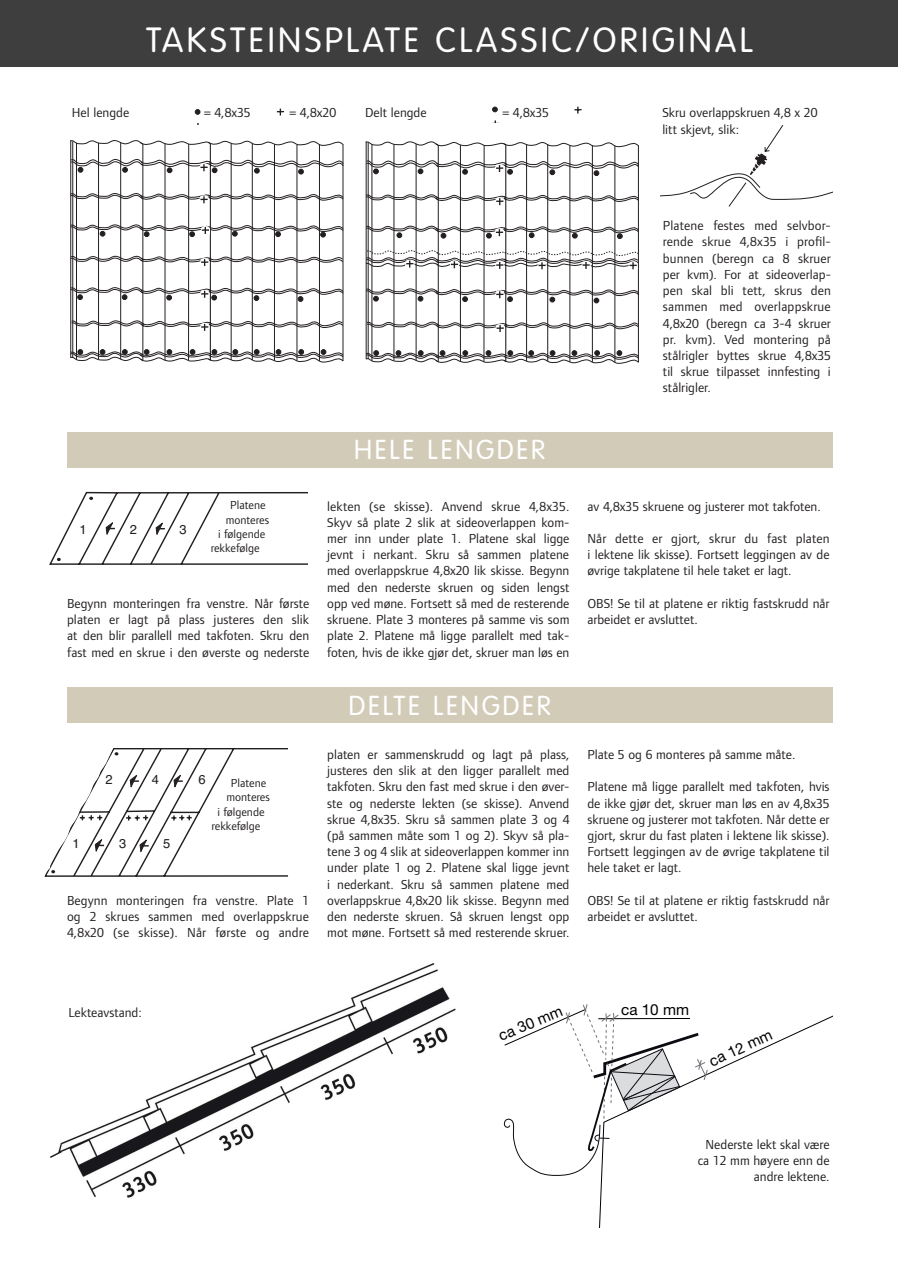
<style>
.page{position:relative;width:898px;height:1268px;background:#fff}
.page>*{position:absolute;margin:0;border:0;box-sizing:border-box;transform-origin:0 0}
.t1{font:300 34.5px "VAG Rounded";letter-spacing:.1em;color:#fff}
.t2{font:300 27px "VAG Rounded";letter-spacing:.1em;color:#fff}
.t3{font:15.3px "Helvetica Neue LT Std";color:#000}
.t4{font:13.5px/16.2px "Foundry Form Sans";color:#231f20;text-align:justify}
.t5{font:12.9px "Helvetica";color:#231f20}
.t6{font:12px "Foundry Form Sans";color:#231f20}
</style>
<div class="page">
<img style="left:59px;top:963px;width:397px;height:235px">
<div style="left:67px;top:1005px;width:152px;height:17px;background:#fff"></div>
<hr style="left:76px;top:143px;width:1px;height:216px;background:#231f20">
<hr style="left:70px;top:140px;width:1px;height:218px;background:#231f20">
<hr style="left:72px;top:141px;width:1px;height:216px;background:#231f20">
<hr style="left:142px;top:144px;width:1px;height:216px;background:#231f20">
<hr style="left:120px;top:143px;width:1px;height:216px;background:#231f20">
<hr style="left:98px;top:143px;width:1px;height:216px;background:#231f20">
<hr style="left:165px;top:144px;width:1px;height:216px;background:#231f20">
<hr style="left:188px;top:144px;width:1px;height:216px;background:#231f20">
<hr style="left:210px;top:143px;width:1px;height:217px;background:#231f20">
<hr style="left:231px;top:143px;width:1px;height:217px;background:#231f20">
<hr style="left:252px;top:143px;width:1px;height:217px;background:#231f20">
<hr style="left:274px;top:144px;width:1px;height:216px;background:#231f20">
<hr style="left:297px;top:145px;width:1px;height:215px;background:#231f20">
<hr style="left:319px;top:145px;width:1px;height:216px;background:#231f20">
<hr style="left:343px;top:144px;width:1px;height:217px;background:#231f20">
<svg style="left:70px;top:140px;width:274px;height:7px"></svg>
<svg style="left:70px;top:254px;width:273px;height:13px"></svg>
<svg style="left:70px;top:192px;width:274px;height:12px"></svg>
<svg style="left:70px;top:223px;width:274px;height:14px"></svg>
<svg style="left:71px;top:319px;width:272px;height:13px"></svg>
<svg style="left:70px;top:349px;width:274px;height:14px"></svg>
<svg style="left:70px;top:286px;width:274px;height:15px"></svg>
<svg style="left:71px;top:157px;width:273px;height:17px"></svg>
<hr style="left:372px;top:144px;width:1px;height:217px;background:#231f20">
<hr style="left:366px;top:141px;width:1px;height:218px;background:#231f20">
<hr style="left:368px;top:142px;width:1px;height:217px;background:#231f20">
<hr style="left:438px;top:145px;width:1px;height:216px;background:#231f20">
<hr style="left:416px;top:144px;width:1px;height:216px;background:#231f20">
<hr style="left:394px;top:144px;width:1px;height:216px;background:#231f20">
<hr style="left:460px;top:145px;width:1px;height:216px;background:#231f20">
<hr style="left:484px;top:145px;width:1px;height:217px;background:#231f20">
<hr style="left:505px;top:145px;width:1px;height:216px;background:#231f20">
<hr style="left:526px;top:144px;width:1px;height:217px;background:#231f20">
<hr style="left:547px;top:144px;width:1px;height:217px;background:#231f20">
<hr style="left:569px;top:145px;width:1px;height:217px;background:#231f20">
<hr style="left:592px;top:146px;width:1px;height:216px;background:#231f20">
<hr style="left:614px;top:146px;width:1px;height:216px;background:#231f20">
<hr style="left:638px;top:145px;width:1px;height:217px;background:#231f20">
<svg style="left:365px;top:141px;width:274px;height:7px"></svg>
<svg style="left:366px;top:193px;width:273px;height:13px"></svg>
<svg style="left:367px;top:320px;width:272px;height:13px"></svg>
<svg style="left:366px;top:249px;width:273px;height:21px"></svg>
<svg style="left:366px;top:350px;width:273px;height:14px"></svg>
<svg style="left:366px;top:287px;width:273px;height:16px"></svg>
<svg style="left:366px;top:158px;width:273px;height:18px"></svg>
<svg style="left:366px;top:224px;width:273px;height:15px"></svg>
<svg style="left:661px;top:126px;width:171px;height:81px"></svg>
<svg style="left:195px;top:109px;width:5px;height:5px"></svg>
<svg style="left:276px;top:108px;width:9px;height:8px"></svg>
<svg style="left:492px;top:107px;width:5px;height:5px"></svg>
<svg style="left:574px;top:106px;width:8px;height:8px"></svg>
<svg style="left:44px;top:748px;width:244px;height:129px"></svg>
<svg style="left:49px;top:491px;width:259px;height:74px"></svg>
<div style="left:0;top:0;width:898px;height:67px;background:#3e3e3f"></div>
<div style="left:67px;top:431px;width:765px;height:36px;background:#d2cbb8"></div>
<div style="left:67px;top:687px;width:765px;height:36px;background:#d2cbb8"></div>
<svg style="left:599px;top:1016px;width:233px;height:210px"></svg>
<svg style="left:503px;top:1004px;width:205px;height:172px"></svg>
<svg style="left:50px;top:1149px;width:13px;height:10px"></svg>
<h1 class="t1" style="left:146px;top:20px;width:609px">TAKSTEINSPLATE CLASSIC/ORIGINAL</h1>
<p class="t4" style="left:204px;top:105px;width:48px">= 4,8x35</p>
<p class="t4" style="left:289px;top:105px;width:48px">= 4,8x20</p>
<p class="t4" style="left:502px;top:105px;width:48px">= 4,8x35</p>
<p class="t4" style="left:662px;top:105px;width:157px">Skru overlappskruen 4,8 x 20 litt skjevt, slik:</p>
<p class="t4" style="left:72px;top:105px;width:59px">Hel lengde</p>
<p class="t4" style="left:365px;top:105px;width:63px">Delt lengde</p>
<p class="t4" style="left:663px;top:217px;width:170px">Platene festes med selvbor&shy;rende skrue 4,8x35 i profil&shy;bunnen (beregn ca 8 skruer per kvm). For at sideoverlap&shy;pen skal bli tett, skrus den sammen med overlappskrue 4,8x20 (beregn ca 3-4 skruer pr. kvm). Ved montering på stålrigler byttes skrue 4,8x35 til skrue tilpasset innfesting i stålrigler.</p>
<p class="t5" style="left:80px;top:519px;width:9px">1</p>
<p class="t5" style="left:130px;top:519px;width:9px">2</p>
<p class="t5" style="left:179px;top:519px;width:9px">3</p>
<p class="t6" style="left:230px;top:498px;width:37px">Platene</p>
<p class="t6" style="left:226px;top:512px;width:45px">monteres</p>
<p class="t6" style="left:218px;top:527px;width:49px">i følgende</p>
<p class="t6" style="left:211px;top:541px;width:51px">rekkefølge</p>
<p class="t4" style="left:67px;top:595px;width:244px">Begynn monteringen fra venstre. Når første platen er lagt på plass justeres den slik at den blir parallell med takfoten. Skru den fast med en skrue i den øverste og nederste</p>
<p class="t5" style="left:73px;top:833px;width:9px">1</p>
<p class="t5" style="left:106px;top:769px;width:9px">2</p>
<p class="t5" style="left:119px;top:833px;width:9px">3</p>
<p class="t5" style="left:152px;top:769px;width:9px">4</p>
<p class="t5" style="left:163px;top:833px;width:9px">5</p>
<p class="t5" style="left:198px;top:769px;width:9px">6</p>
<p class="t6" style="left:231px;top:776px;width:37px">Platene</p>
<p class="t6" style="left:226px;top:790px;width:45px">monteres</p>
<p class="t6" style="left:217px;top:804px;width:49px">i følgende</p>
<p class="t6" style="left:211px;top:819px;width:51px">rekkefølge</p>
<p class="t4" style="left:67px;top:891px;width:244px">Begynn monteringen fra venstre. Plate 1 og 2 skrues sammen med overlappskrue 4,8x20 (se skisse). Når første og andre</p>
<h2 class="t2" style="left:354px;top:434px;width:35px">HELE</h2>
<h2 class="t2" style="left:427px;top:434px;width:119px">LENGDER</h2>
<p class="t4" style="left:327px;top:498px;width:244px">lekten (se skisse). Anvend skrue 4,8x35.<br>Skyv så plate 2 slik at sideoverlappen kom&shy;mer inn under plate 1. Platene skal ligge jevnt i nerkant. Skru så sammen platene med overlappskrue 4,8x20 lik skisse. Begynn med den nederste skruen og siden lengst opp ved møne. Fortsett så med de resterende skruene. Plate 3 monteres på samme vis som plate 2. Platene må ligge parallelt med tak&shy;foten, hvis de ikke gjør det, skruer man løs en</p>
<p class="t4" style="left:587px;top:498px;width:235px">av 4,8x35 skruene og justerer mot takfoten.</p>
<p class="t4" style="left:587px;top:530px;width:244px">Når dette er gjort, skrur du fast platen i lektene lik skisse). Fortsett leggingen av de øvrige takplatene til hele taket er lagt.</p>
<p class="t4" style="left:587px;top:595px;width:244px">OBS! Se til at platene er riktig fastskrudd når arbeidet er avsluttet.</p>
<h2 class="t2" style="left:348px;top:689px;width:204px">DELTE LENGDER</h2>
<p class="t4" style="left:327px;top:746px;width:244px">platen er sammenskrudd og lagt på plass, justeres den slik at den ligger parallelt med takfoten. Skru den fast med skrue i den øver&shy;ste og nederste lekten (se skisse). Anvend skrue 4,8x35. Skru så sammen plate 3 og 4 (på sammen måte som 1 og 2). Skyv så pla&shy;tene 3 og 4 slik at sideoverlappen kommer inn under plate 1 og 2. Platene skal ligge jevnt i nederkant. Skru så sammen platene med overlappskrue 4,8x20 lik skisse. Begynn med den nederste skruen. Så skruen lengst opp mot møne. Fortsett så med resterende skruer.</p>
<p class="t4" style="left:587px;top:746px;width:209px">Plate 5 og 6 monteres på samme måte.</p>
<p class="t4" style="left:587px;top:778px;width:244px">Platene må ligge parallelt med takfoten, hvis de ikke gjør det, skruer man løs en av 4,8x35 skruene og justerer mot takfoten. Når dette er gjort, skrur du fast platen i lektene lik skisse).<br>Fortsett leggingen av de øvrige takplatene til hele taket er lagt.</p>
<p class="t4" style="left:587px;top:891px;width:244px">OBS! Se til at platene er riktig fastskrudd når arbeidet er avsluttet.</p>
<p class="t4" style="left:68px;top:1004px;width:75px">Lekteavstand:</p>
<p class="t3" style="left:496px;top:1027px;width:69px;rotate:-22deg">ca 30 mm</p>
<p class="t3" style="left:621px;top:1000px;width:69px">ca 10 mm</p>
<p class="t3" style="left:706px;top:1053px;width:69px;rotate:-25deg">ca 12 mm</p>
<p class="t4" style="left:698px;top:1135px;width:133px;text-align:right">Nederste lekt skal være ca 12 mm høyere enn de andre lektene.</p>
</div>
